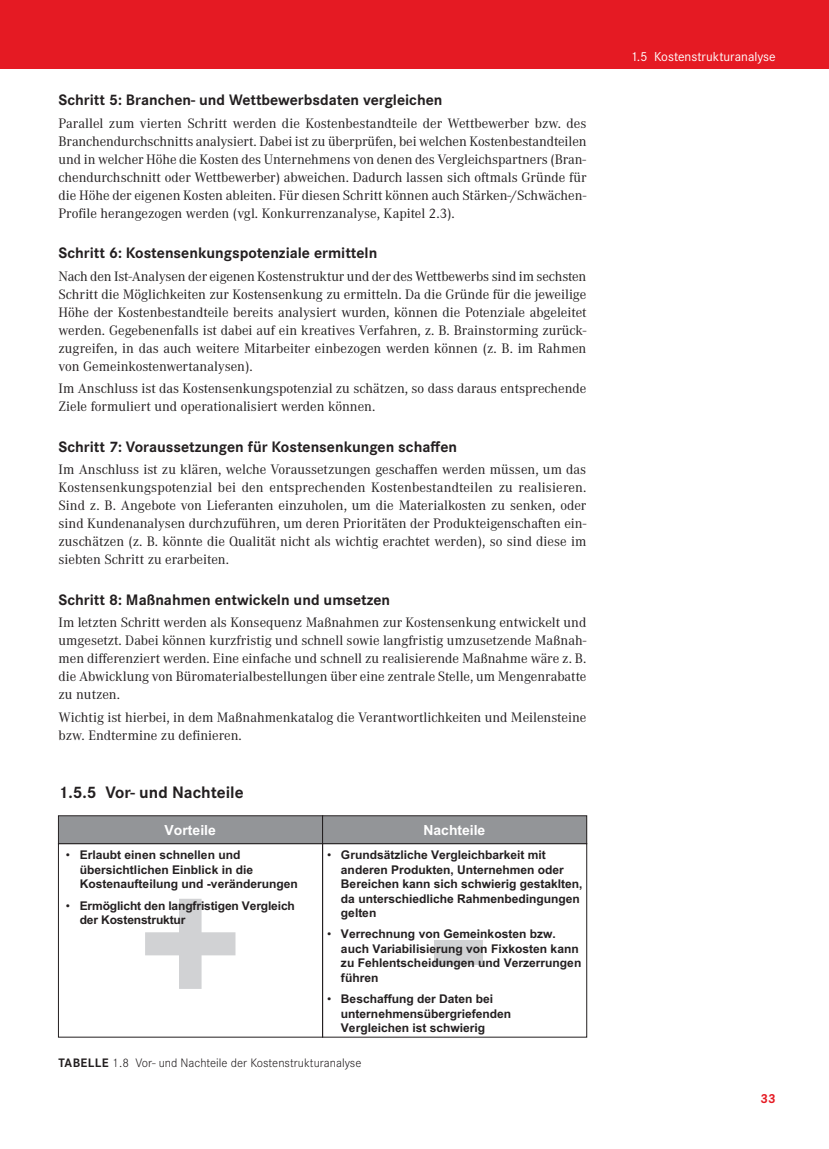
<style>
.page{position:relative;width:829px;height:1149px;background:#fff}
.page>*{position:absolute;margin:0;border:0;box-sizing:border-box;transform-origin:0 0}
.t1{font:700 180.3px "Arial";color:#d1d2d4}
.t2{font:700 17.25px "Corporate S Pro";color:#231f20}
.t3{font:700 15.75px "Corporate S Pro";color:#231f20}
.t4{font:14.25px/18px "Corporate A Pro";color:#231f20;text-align:justify}
.t5{font:700 13.95px "Arial";color:#fff}
.t6{font:13.5px "Corporate S Pro";color:#fff}
.t7{font:700 13.5px "Corporate S Pro";color:#e51a23}
.t8{font:300 12.75px "Corporate S Pro";color:#231f20}
.t9{font:700 12px/14.4px "Arial";color:#231f20}
.s1{font-weight:400}
.s2{font-weight:700}
</style>
<div class="page">
<div style="left:0;top:0;width:828px;height:69px;background:#e51a23"></div>
<div style="left:59px;top:816px;width:263px;height:27px;background:#939598"></div>
<div style="left:58px;top:815px;width:265px;height:29px;border:1px solid #231f20"></div>
<div style="left:323px;top:816px;width:263px;height:27px;background:#939598"></div>
<div style="left:322px;top:815px;width:264px;height:29px;border:1px solid #231f20"></div>
<p class="t3" style="left:58px;top:88px;width:385px">Schritt 5: Branchen- und Wettbewerbsdaten vergleichen</p>
<p class="t4" style="left:58px;top:113px;width:529px">Parallel zum vierten Schritt werden die Kostenbestandteile der Wettbewerber bzw. des Branchendurchschnitts analysiert. Dabei ist zu überprüfen, bei welchen Kostenbestandteilen und in welcher Höhe die Kosten des Unternehmens von denen des Vergleichspartners (Bran&shy;chendurchschnitt oder Wettbewerber) abweichen. Dadurch lassen sich oftmals Gründe für die Höhe der eigenen Kosten ableiten. Für diesen Schritt können auch Stärken-/Schwächen-Profile herangezogen werden (vgl. Konkurrenzanalyse, Kapitel 2.3).</p>
<p class="t3" style="left:58px;top:241px;width:320px">Schritt 6: Kostensenkungspotenziale ermitteln</p>
<p class="t4" style="left:58px;top:266px;width:529px">Nach den Ist-Analysen der eigenen Kostenstruktur und der des Wettbewerbs sind im sechsten Schritt die Möglichkeiten zur Kostensenkung zu ermitteln. Da die Gründe für die jeweilige Höhe der Kostenbestandteile bereits analysiert wurden, können die Potenziale abgeleitet werden. Gegebenenfalls ist dabei auf ein kreatives Verfahren, z. B. Brainstorming zurück&shy;zugreifen, in das auch weitere Mitarbeiter einbezogen werden können (z. B. im Rahmen von Gemeinkostenwertanalysen).</p>
<p class="t4" style="left:58px;top:379px;width:529px">Im Anschluss ist das Kostensenkungspotenzial zu schätzen, so dass daraus entsprechende<br>Ziele formuliert und operationalisiert werden können.</p>
<p class="t3" style="left:58px;top:434px;width:400px">Schritt 7: Voraussetzungen für Kostensenkungen schaffen</p>
<p class="t4" style="left:58px;top:460px;width:529px">Im Anschluss ist zu klären, welche Voraussetzungen geschaffen werden müssen, um das Kostensenkungspotenzial bei den entsprechenden Kostenbestandteilen zu realisieren.<br>Sind z. B. Angebote von Lieferanten einzuholen, um die Materialkosten zu senken, oder sind Kundenanalysen durchzuführen, um deren Prioritäten der Produkteigenschaften ein&shy;zuschätzen (z. B. könnte die Qualität nicht als wichtig erachtet werden), so sind diese im siebten Schritt zu erarbeiten.</p>
<p class="t3" style="left:58px;top:587px;width:333px">Schritt 8: Maßnahmen entwickeln und umsetzen</p>
<p class="t4" style="left:58px;top:613px;width:529px">Im letzten Schritt werden als Konsequenz Maßnahmen zur Kostensenkung entwickelt und umgesetzt. Dabei können kurzfristig und schnell sowie langfristig umzusetzende Maßnah&shy;men differenziert werden. Eine einfache und schnell zu realisierende Maßnahme wäre z. B. die Abwicklung von Büromaterialbestellungen über eine zentrale Stelle, um Mengenrabatte zu nutzen.</p>
<p class="t4" style="left:58px;top:707px;width:529px">Wichtig ist hierbei, in dem Maßnahmenkatalog die Verantwortlichkeiten und Meilensteine bzw. Endtermine zu definieren.</p>
<p class="t2" style="left:58px;top:779px;width:186px">1.5.5 Vor- und Nachteile</p>
<p class="t5" style="left:164px;top:820px;width:53px">Vorteile</p>
<p class="t5" style="left:423px;top:820px;width:63px">Nachteile</p>
<p class="t9" style="left:341px;top:848px;width:243px;text-indent:-14px"><span class="s1">•</span> Grundsätzliche Vergleichbarkeit mit anderen Produkten, Unternehmen oder Bereichen kann sich schwierig gestaklten, da unterschiedliche Rahmenbedingungen gelten</p>
<p class="t9" style="left:341px;top:927px;width:242px;text-indent:-14px"><span class="s1">•</span> Verrechnung von Gemeinkosten bzw. auch Variabilisierung von Fixkosten kann zu Fehlentscheidungen und Verzerrungen führen</p>
<p class="t9" style="left:341px;top:992px;width:171px;text-indent:-14px"><span class="s1">•</span> Beschaffung der Daten bei unternehmensübergriefenden<br>Vergleichen ist schwierig</p>
<p class="t9" style="left:80px;top:848px;width:220px;text-indent:-14px"><span class="s1">•</span> Erlaubt einen schnellen und übersichtlichen Einblick in die<br>Kostenaufteilung und -veränderungen</p>
<p class="t9" style="left:80px;top:898px;width:216px;text-indent:-14px"><span class="s1">•</span> Ermöglicht den langfristigen Vergleich der Kostenstruktur</p>
<h1 class="t1" style="left:138px;top:819px;width:348px">+ -</h1>
<p class="t8" style="left:58px;top:1053px;width:304px"><span class="s2">TABELLE</span> 1.8 Vor- und Nachteile der Kostenstrukturanalyse</p>
<p class="t6" style="left:632px;top:46px;width:144px">1.5 Kostenstrukturanalyse</p>
<p class="t7" style="left:760px;top:1087px;width:17px">33</p>
</div>
